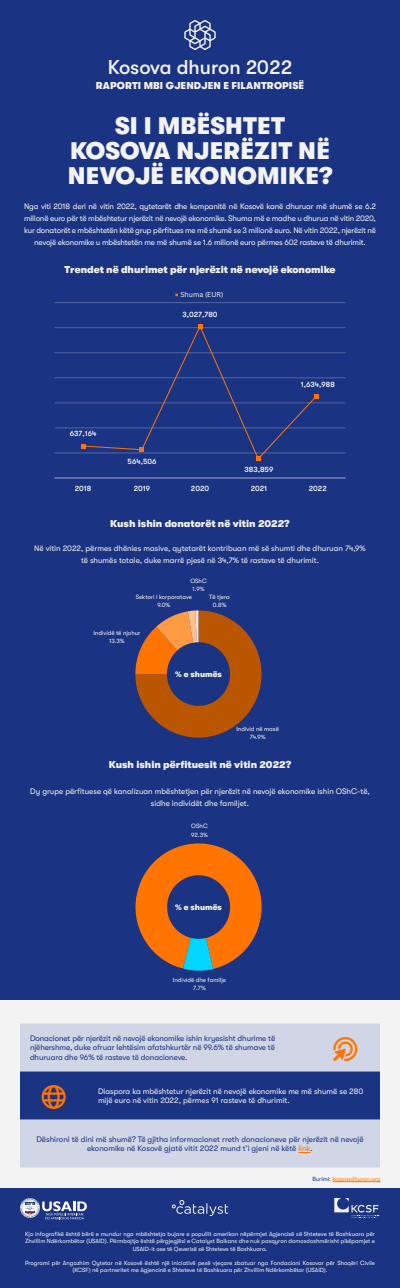
<style>
.page{position:relative;width:400px;height:1288px;background:#fff}
.page>*{position:absolute;margin:0;border:0;box-sizing:border-box;transform-origin:0 0}
.t1{font:900 24px/25px "GT Walsheim Pro";letter-spacing:.01em;color:#f3f3f3;text-align:center}
.t2{font:24px "Font Awesome 6 Pro";color:#ff7500}
.t3{font:500 20px "GT Walsheim Pro";color:#f3f3f3}
.t4{font:900 10px "GT Walsheim Pro";color:#f3f3f3}
.t5{font:900 8.05px "GT Walsheim Pro";color:#f3f3f3}
.t6{font:8px/12px "GT Walsheim Pro";letter-spacing:-.02em;color:#f3f3f3;text-align:center}
.t7{font:8px/9.6px "GT Walsheim Pro";color:#1b3383;text-align:justify}
.t8{font:8px/12px "GT Walsheim Pro";color:#f3f3f3;text-align:center}
.t9{font:8px/9.6px "GT Walsheim Pro";color:#f2f2f2}
.t10{font:500 7.6px "GT Walsheim Pro";color:#fff}
.t11{font:6.95px "Canva Sans";color:#fff}
.t12{font:6.15px/8.4px "GT Walsheim Pro";color:#f3f3f3;text-align:center}
.t13{font:6px/7.2px "GT Walsheim Pro";color:#f3f3f3;text-align:center}
.t14{font:6px "GT Walsheim Pro";color:#ff7500}
.s1{color:#ff7500}
.s2{color:#1b3383}
</style>
<div class="page">
<div style="left:0;top:340px;width:400px;height:948px;background:#f3f3f3"></div>
<div style="left:0;top:0;width:400px;height:504px;background:#1b3383"></div>
<hr style="left:55px;top:453px;width:291px;height:1px;background:#fff">
<hr style="left:55px;top:428px;width:291px;height:1px;background:#fff">
<hr style="left:55px;top:403px;width:291px;height:1px;background:#fff">
<hr style="left:55px;top:378px;width:291px;height:1px;background:#fff">
<hr style="left:55px;top:353px;width:291px;height:1px;background:#fff">
<hr style="left:55px;top:328px;width:291px;height:1px;background:#fff">
<hr style="left:55px;top:303px;width:291px;height:1px;background:#fff">
<hr style="left:55px;top:478px;width:291px;height:1px;background:#fff">
<svg style="left:81px;top:324px;width:238px;height:137px"></svg>
<svg style="left:184px;top:20px;width:32px;height:30px"></svg>
<div style="left:20px;top:1024px;width:360px;height:144px;background:#d1d6e6"></div>
<svg style="left:298px;top:1152px;width:13px;height:1px"></svg>
<div style="left:0;top:495px;width:400px;height:252px;background:#1b3383"></div>
<svg style="left:135px;top:610px;width:127px;height:128px"></svg>
<div style="left:0;top:740px;width:400px;height:260px;background:#1b3383"></div>
<svg style="left:136px;top:843px;width:126px;height:128px"></svg>
<div style="left:70px;top:857px;width:67px;height:29px;background:#1b3383"></div>
<div style="left:0;top:1188px;width:400px;height:100px;background:#1b3383"></div>
<svg style="left:172px;top:1200px;width:56px;height:16px"></svg>
<svg style="left:334px;top:1198px;width:46px;height:20px"></svg>
<svg style="left:20px;top:1198px;width:67px;height:21px"></svg>
<hr style="left:332px;top:1181px;width:48px;height:1px;background:#ff7500">
<svg style="left:333px;top:1037px;width:25px;height:24px"></svg>
<div style="left:20px;top:1072px;width:360px;height:48px;background:#1b3383"></div>
<h2 class="t3" style="left:108px;top:56px;width:186px">Kosova dhuron 2022</h2>
<h3 class="t4" style="left:96px;top:80px;width:210px">RAPORTI MBI GJENDJEN E FILANTROPISË</h3>
<h1 class="t1" style="left:68px;top:113px;width:266px">SI I MBËSHTET<br>KOSOVA NJERËZIT NË<br>NEVOJË EKONOMIKE?</h1>
<p class="t6" style="left:24px;top:200px;width:354px">Nga viti 2018 deri në vitin 2022, qytetarët dhe kompanitë në Kosovë kanë dhuruar më shumë se 6.2 milionë euro për të mbështetur njerëzit në nevojë ekonomike. Shuma më e madhe u dhurua në vitin 2020, kur donatorët e mbështetën këtë grup përfitues me më shumë se 3 milionë euro. Në vitin 2022, njerëzit në nevojë ekonomike u mbështetën me më shumë se 1.6 milionë euro përmes 602 rasteve të dhurimit.</p>
<h3 class="t4" style="left:65px;top:264px;width:272px">Trendet në dhurimet për njerëzit në nevojë ekonomike</h3>
<p class="t11" style="left:180px;top:291px;width:45px">Shuma (EUR)</p>
<p class="t10" style="left:70px;top:430px;width:28px">637,164</p>
<p class="t10" style="left:182px;top:310px;width:37px">3,027,780</p>
<p class="t10" style="left:301px;top:380px;width:36px">1,634,988</p>
<p class="t10" style="left:128px;top:457px;width:30px">564,506</p>
<p class="t10" style="left:245px;top:465px;width:30px">383,859</p>
<p class="t10" style="left:75px;top:484px;width:18px">2018</p>
<p class="t10" style="left:134px;top:484px;width:18px">2019</p>
<p class="t10" style="left:191px;top:484px;width:20px">2020</p>
<p class="t10" style="left:251px;top:484px;width:18px">2021</p>
<p class="t10" style="left:309px;top:484px;width:19px">2022</p>
<h3 class="t4" style="left:110px;top:517px;width:181px">Kush ishin donatorët në vitin 2022?</h3>
<h3 class="t8" style="left:34px;top:543px;width:333px">Në vitin 2022, përmes dhënies masive, qytetarët kontribuan më së shumti dhe dhuruan 74,9% të shumës totale, duke marrë pjesë në 34,7% të rasteve të dhurimit.</h3>
<p class="t12" style="left:190px;top:577px;width:18px">OShC<br>1.9%</p>
<p class="t12" style="left:136px;top:593px;width:58px;line-height:8.1px">Sektori i korporatave<br>9.0%</p>
<p class="t12" style="left:93px;top:629px;width:49px;line-height:8.2px">Individë të njohur<br>13.3%</p>
<p class="t12" style="left:209px;top:592px;width:22px">Të tjera<br>0.8%</p>
<h3 class="t5" style="left:175px;top:670px;width:48px">% e shumës</h3>
<p class="t12" style="left:236px;top:725px;width:44px;line-height:7.5px">Individ në masë<br>74.9%</p>
<h3 class="t4" style="left:109px;top:759px;width:184px">Kush ishin përfituesit në vitin 2022?</h3>
<h3 class="t8" style="left:30px;top:786px;width:341px">Dy grupe përfituese që kanalizuan mbështetjen për njerëzit në nevojë ekonomike ishin OShC-të, sidhe individët dhe familjet.</h3>
<p class="t12" style="left:191px;top:822px;width:18px;text-align:left">OShC<br>92.3%</p>
<h3 class="t5" style="left:175px;top:903px;width:48px">% e shumës</h3>
<p class="t12" style="left:173px;top:975px;width:55px">Individë dhe familje<br>7.7%</p>
<h3 class="t7" style="left:30px;top:1033px;width:247px">Donacionet për njerëzit në nevojë ekonomike ishin kryesisht dhurime të njëhershme, duke ofruar lehtësim afatshkurtër në 99.6% të shumave të dhuruara dhe 96% të rasteve të donacioneve.</h3>
<h1 class="t2" style="left:334px;top:1037px;width:26px">◆●●▲□■▼</h1>
<h3 class="t9" style="left:98px;top:1086px;width:267px">Diaspora ka mbështetur njerëzit në nevojë ekonomike me më shumë se 280 mijë euro në vitin 2022, përmes 91 rasteve të dhurimit.</h3>
<h3 class="t7" style="left:36px;top:1134px;width:329px;text-align:center">Dëshironi të dini më shumë? Të gjitha informacionet rreth donacioneve për njerëzit në nevojë ekonomike në Kosovë gjatë vitit 2022 mund t’i gjeni në këtë <span class="s1">link</span>.</h3>
<p class="t14" style="left:312px;top:1175px;width:70px"><span class="s2">Burimi:</span> kosovadhuron.org</p>
<p class="t13" style="left:25px;top:1230px;width:352px">Kjo infografikë është bërë e mundur nga mbështetja bujare e popullit amerikan nëpërmjet Agjencisë së Shteteve të Bashkuara për<br>Zhvillim Ndërkombëtar (USAID). Përmbajtja është përgjegjësi e Catalyst Balkans dhe nuk pasqyron domosdoshmërisht pikëpamjet e<br>USAID-it ose të Qeverisë së Shteteve të Bashkuara.</p>
<p class="t13" style="left:25px;top:1259px;width:352px">Programi për Angazhim Qytetar në Kosovë është një iniciativë pesë vjeçare zbatuar nga Fondacioni Kosovar për Shoqëri Civile (KCSF) në partneritet me Agjencinë e Shteteve të Bashkuara për Zhvillim Ndërkombëtar (USAID).</p>
</div>
